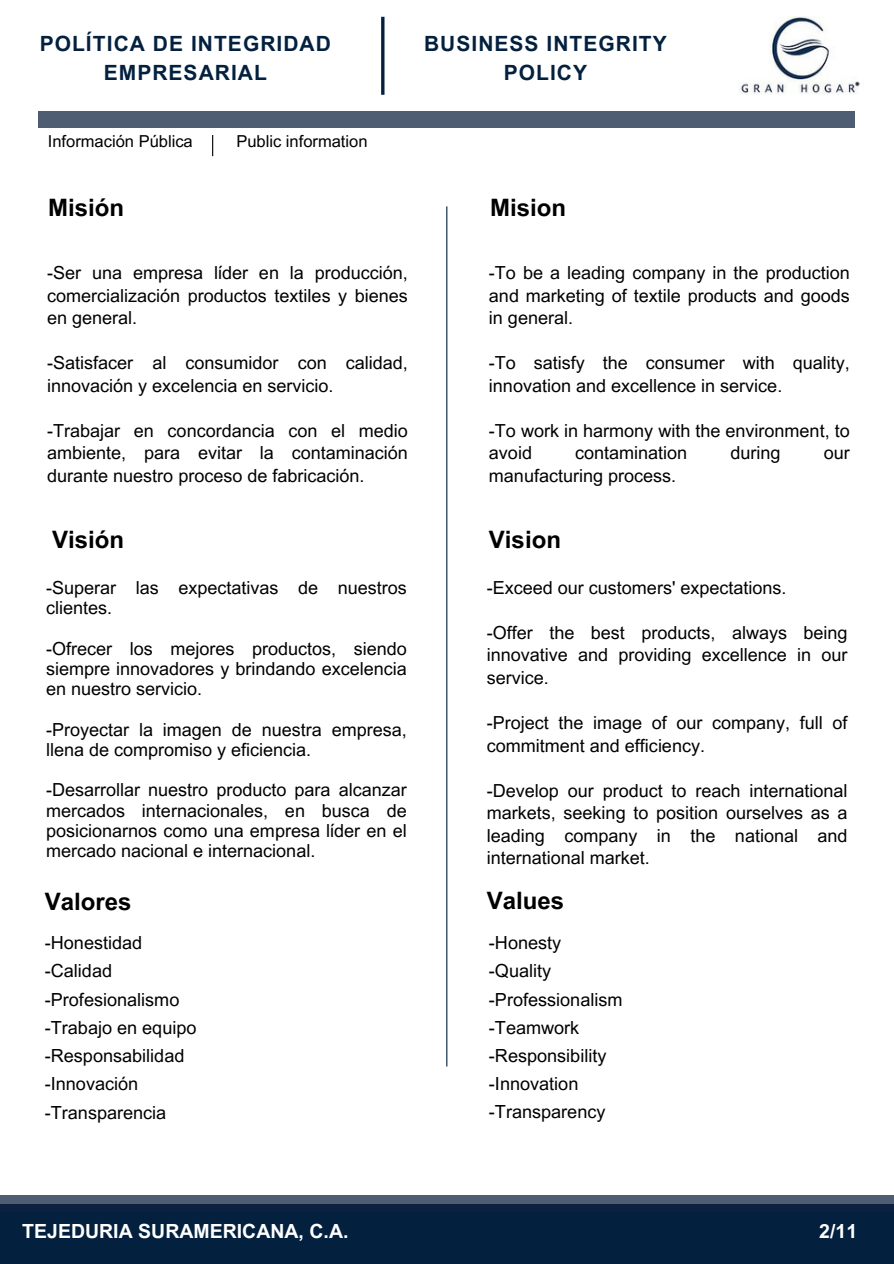
<style>
.page{position:relative;width:894px;height:1264px;background:#fff}
.page>*{position:absolute;margin:0;border:0;box-sizing:border-box;transform-origin:0 0}
.t1{font:700 24px "Arial MT Pro";color:#000}
.t2{font:700 21px/29.2px "Arial MT Pro";letter-spacing:.05em;color:#03213f;text-align:center}
.t3{font:700 19.5px "Arial MT Pro";color:#fff}
.t4{font:18px/22.5px "Arial MT Pro";color:#000;text-align:justify}
.t5{font:16.5px "Arial MT Pro";color:#000}
</style>
<div class="page">
<div style="left:0;top:1203px;width:893px;height:60px;background:#03213f"></div>
<div style="left:0;top:1195px;width:893px;height:9px;background:#4f5d72"></div>
<div style="left:39px;top:111px;width:815px;height:17px;background:#4f5d72"></div>
<img style="left:741px;top:17px;width:119px;height:77px">
<svg style="left:212px;top:135px;width:1px;height:21px"></svg>
<hr style="left:381px;top:17px;width:3px;height:78px;background:#03213f">
<hr style="left:446px;top:206px;width:1px;height:860px;background:#03213f">
<p class="t2" style="left:40px;top:32px;width:292px">POLÍTICA DE INTEGRIDAD<br>EMPRESARIAL</p>
<p class="t2" style="left:424px;top:32px;width:244px">BUSINESS INTEGRITY<br>POLICY</p>
<p class="t5" style="left:48px;top:135px;width:146px">Información Pública</p>
<h1 class="t5" style="left:236px;top:135px;width:133px">Public information</h1>
<p class="t1" style="left:48px;top:198px;width:77px">Misión</p>
<p class="t4" style="left:47px;top:264px;width:362px">-Ser una empresa líder en la producción, comercialización productos textiles y bienes en general.</p>
<p class="t4" style="left:47px;top:354px;width:362px">-Satisfacer al consumidor con calidad, innovación y excelencia en servicio.</p>
<p class="t4" style="left:47px;top:421px;width:362px">-Trabajar en concordancia con el medio ambiente, para evitar la contaminación durante nuestro proceso de fabricación.</p>
<p class="t1" style="left:52px;top:531px;width:74px">Visión</p>
<p class="t4" style="left:46px;top:579px;width:362px;line-height:20.2px">-Superar las expectativas de nuestros clientes.</p>
<p class="t4" style="left:46px;top:640px;width:362px;line-height:20.2px">-Ofrecer los mejores productos, siendo siempre innovadores y brindando excelencia en nuestro servicio.</p>
<p class="t4" style="left:46px;top:721px;width:362px;line-height:20.2px">-Proyectar la imagen de nuestra empresa, llena de compromiso y eficiencia.</p>
<p class="t4" style="left:46px;top:782px;width:362px;line-height:20.2px">-Desarrollar nuestro producto para alcanzar mercados internacionales, en busca de posicionarnos como una empresa líder en el mercado nacional e internacional.</p>
<p class="t1" style="left:490px;top:198px;width:77px">Mision</p>
<p class="t4" style="left:489px;top:264px;width:362px">-To be a leading company in the production and marketing of textile products and goods in general.</p>
<p class="t4" style="left:489px;top:354px;width:362px">-To satisfy the consumer with quality, innovation and excellence in service.</p>
<p class="t4" style="left:489px;top:421px;width:362px">-To work in harmony with the environment, to avoid</p>
<p class="t4" style="left:575px;top:444px;width:114px">contamination</p>
<p class="t4" style="left:730px;top:444px;width:52px">during</p>
<p class="t4" style="left:823px;top:444px;width:28px">our</p>
<p class="t4" style="left:489px;top:466px;width:189px">manufacturing process.</p>
<p class="t1" style="left:489px;top:531px;width:74px">Vision</p>
<p class="t4" style="left:486px;top:578px;width:301px">-Exceed our customers' expectations.</p>
<h1 class="t4" style="left:486px;top:623px;width:362px">-Offer the best products, always being innovative and providing excellence in our service.</h1>
<p class="t4" style="left:486px;top:713px;width:362px">-Project the image of our company, full of commitment and efficiency.</p>
<p class="t4" style="left:486px;top:781px;width:362px">-Develop our product to reach international markets, seeking to position ourselves as a leading company in the national and international market.</p>
<p class="t1" style="left:45px;top:892px;width:88px">Valores</p>
<h1 class="t1" style="left:486px;top:891px;width:79px">Values</h1>
<p class="t4" style="left:45px;top:933px;width:99px">-Honestidad</p>
<p class="t4" style="left:45px;top:962px;width:69px">-Calidad</p>
<p class="t4" style="left:45px;top:990px;width:136px">-Profesionalismo</p>
<p class="t4" style="left:45px;top:1018px;width:153px">-Trabajo en equipo</p>
<h1 class="t4" style="left:45px;top:1046px;width:141px">-Responsabilidad</h1>
<p class="t4" style="left:45px;top:1075px;width:95px">-Innovación</p>
<p class="t4" style="left:45px;top:1103px;width:123px">-Transparencia</p>
<p class="t4" style="left:489px;top:933px;width:74px">-Honesty</p>
<p class="t4" style="left:489px;top:962px;width:64px">-Quality</p>
<p class="t4" style="left:489px;top:990px;width:135px">-Professionalism</p>
<p class="t4" style="left:489px;top:1018px;width:92px">-Teamwork</p>
<p class="t4" style="left:489px;top:1046px;width:119px">-Responsibility</p>
<h2 class="t4" style="left:489px;top:1074px;width:91px">-Innovation</h2>
<h3 class="t4" style="left:489px;top:1103px;width:118px">-Transparency</h3>
<h2 class="t3" style="left:22px;top:1223px;width:327px">TEJEDURIA SURAMERICANA, C.A.</h2>
<p class="t3" style="left:819px;top:1223px;width:39px">2/11</p>
</div>
